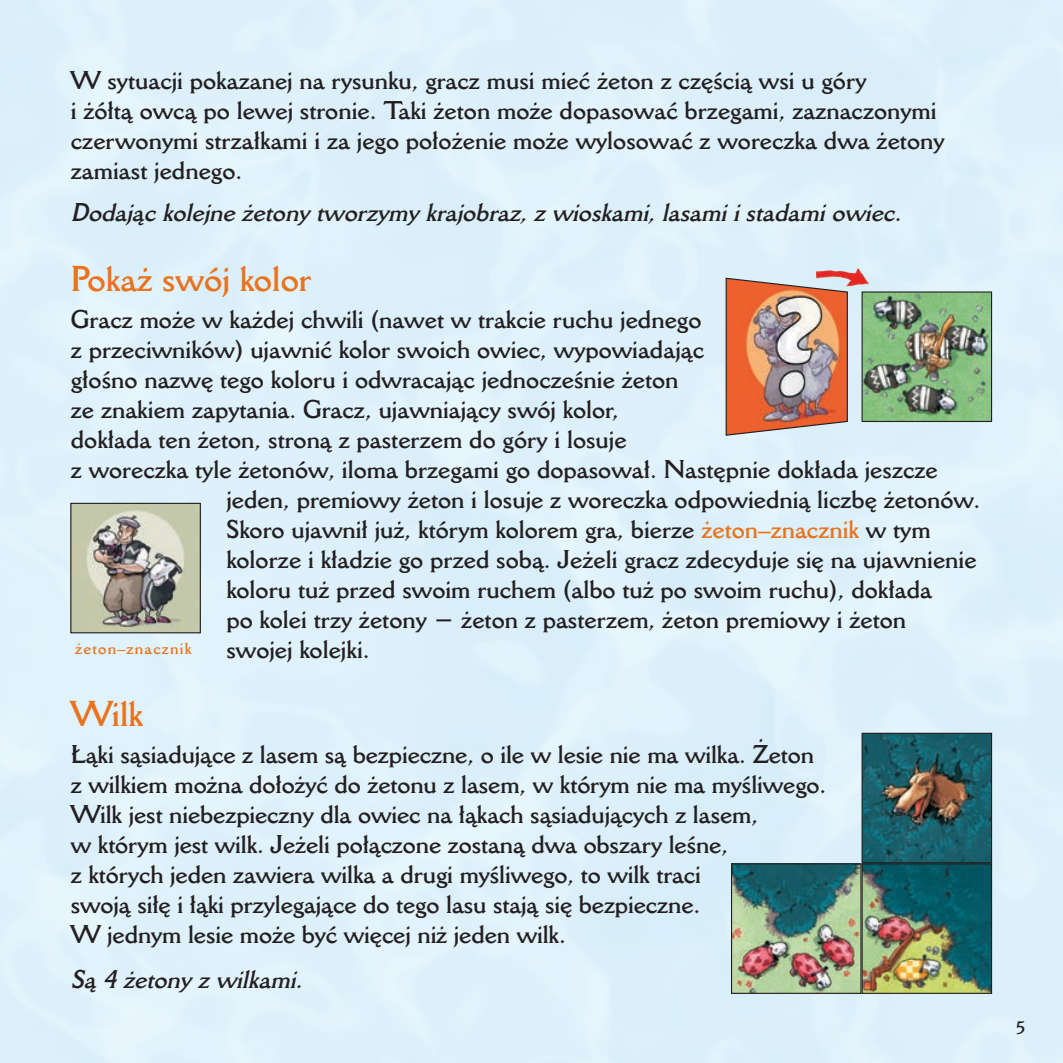
<style>
.page{position:relative;width:1063px;height:1063px;background:#fff}
.page>*{position:absolute;margin:0;border:0;box-sizing:border-box;transform-origin:0 0}
.t1{font:35px "Della Robbia EU Bold";color:#e9731e}
.t2{font:25px/30px "Della Robbia EU Bold";color:#231f20}
.t3{font:italic 25px "Della Robbia EU Bold";color:#231f20}
.t4{font:17.5px "Della Robbia EU Bold";color:#231f20}
.t5{font:16px "Della Robbia EU Bold";letter-spacing:.075em;color:#e9731e}
.s1{color:#e9731e}
</style>
<div class="page">
<img style="left:725px;top:277px;width:123px;height:159px">
<img style="left:864px;top:293px;width:126px;height:127px">
<div style="left:862px;top:291px;width:130px;height:131px;border:1px solid #231f20"></div>
<img style="left:816px;top:268px;width:53px;height:18px">
<img style="left:72px;top:505px;width:127px;height:126px">
<div style="left:70px;top:503px;width:131px;height:130px;border:1px solid #231f20"></div>
<img style="left:864px;top:735px;width:126px;height:257px">
<div style="left:862px;top:733px;width:130px;height:130px;border:1px solid #231f20"></div>
<div style="left:862px;top:863px;width:130px;height:131px;border:1px solid #231f20"></div>
<img style="left:733px;top:865px;width:127px;height:127px">
<div style="left:731px;top:863px;width:131px;height:131px;border:1px solid #231f20"></div>
<p class="t2" style="left:71px;top:65px;width:875px">W sytuacji pokazanej na rysunku, gracz musi mieć żeton z częścią wsi u góry<br>i żółtą owcą po lewej stronie. Taki żeton może dopasować brzegami, zaznaczonymi czerwonymi strzałkami i za jego położenie może wylosować z woreczka dwa żetony zamiast jednego.</p>
<p class="t3" style="left:71px;top:197px;width:838px">Dodająckolejne żetony tworzymy krajobraz,zwioskami,lasamiistadamiowiec.</p>
<p class="t1" style="left:71px;top:257px;width:242px">Pokaż swój kolor</p>
<p class="t2" style="left:71px;top:305px;width:632px">Gracz może w każdej chwili (nawet w trakcie ruchu jednego</p>
<p class="t2" style="left:71px;top:335px;width:635px">z przeciwników) ujawnić kolor swoich owiec, wypowiadając</p>
<p class="t2" style="left:71px;top:365px;width:609px">głośno nazwę tego koloru i odwracając jednocześnie żeton</p>
<p class="t2" style="left:71px;top:395px;width:550px">ze znakiem zapytania. Gracz, ujawniający swój kolor,</p>
<p class="t2" style="left:71px;top:425px;width:557px">dokłada ten żeton, stroną z pasterzem do góry i losuje</p>
<p class="t2" style="left:71px;top:455px;width:869px">z woreczka tyle żetonów, iloma brzegami go dopasował. Następnie dokłada jeszcze</p>
<p class="t2" style="left:226px;top:485px;width:756px">jeden, premiowy żeton i losuje z woreczka odpowiednią liczbę żetonów.</p>
<p class="t2" style="left:226px;top:515px;width:706px">Skoro ujawnił już, którym kolorem gra, bierze <span class="s1">żeton–znacznik</span> w tym</p>
<p class="t2" style="left:226px;top:545px;width:752px">kolorze i kładzie go przed sobą. Jeżeli gracz zdecyduje się na ujawnienie</p>
<p class="t2" style="left:226px;top:575px;width:707px">koloru tuż przed swoim ruchem (albo tuż po swoim ruchu), dokłada</p>
<p class="t2" style="left:226px;top:605px;width:681px">po kolei trzy żetony − żeton z pasterzem, żeton premiowy i żeton</p>
<p class="t2" style="left:226px;top:635px;width:145px">swojej kolejki.</p>
<p class="t1" style="left:71px;top:692px;width:74px">Wilk</p>
<p class="t2" style="left:71px;top:739px;width:757px">Łąki sąsiadujące z lasem są bezpieczne, o ile w lesie nie ma wilka. Żeton z wilkiem można dołożyć do żetonu z lasem, w którym nie ma myśliwego.<br>Wilk jest niebezpieczny dla owiec na łąkach sąsiadujących z lasem,<br>w którym jest wilk. Jeżeli połączone zostaną dwa obszary leśne,<br>z których jeden zawiera wilka a drugi myśliwego, to wilk traci<br>swoją siłę i łąki przylegające do tego lasu stają się bezpieczne.<br>W jednym lesie może być więcej niż jeden wilk.</p>
<p class="t3" style="left:71px;top:964px;width:240px">Są4 żetony zwilkami.</p>
<p class="t5" style="left:75px;top:639px;width:118px">żeton–znacznik</p>
<p class="t4" style="left:1016px;top:1017px;width:11px">5</p>
</div>
